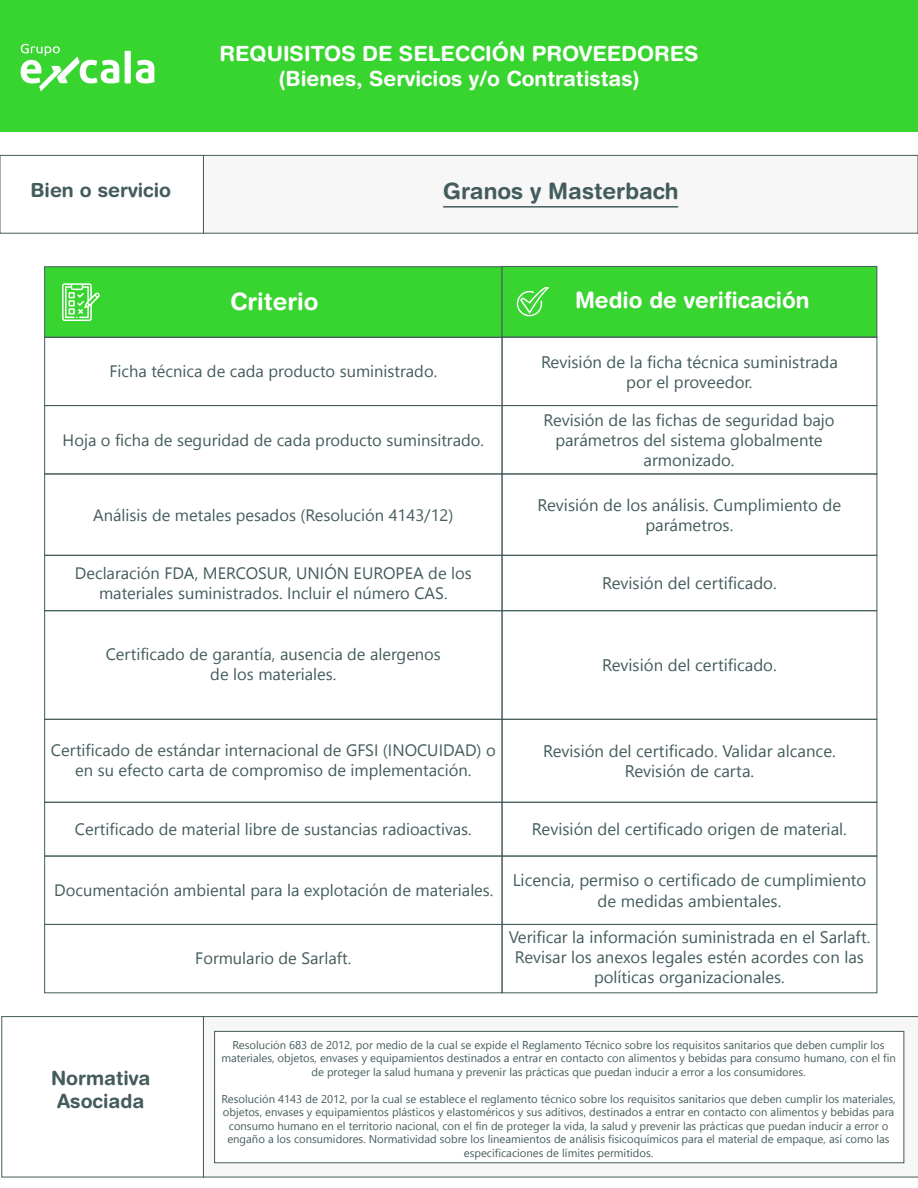
<style>
.page{position:relative;width:918px;height:1188px;background:#fff}
.page>*{position:absolute;margin:0;border:0;box-sizing:border-box;transform-origin:0 0}
.t1{font:700 24px "Helvetica Rounded LT Std";color:#fff}
.t2{font:700 22.5px "Helvetica Rounded LT Std";color:#fff}
.t3{font:700 22.5px "Helvetica Rounded LT Std";color:#445c5c}
.t4{font:700 21px/25.2px "Helvetica Rounded LT Std";color:#fff;text-align:center}
.t5{font:700 19.5px/23.4px "Helvetica Rounded LT Std";color:#445c5c;text-align:center}
.t6{font:16.8px/20.1px "Nirmala UI";color:#445c5c;text-align:center}
.t7{font:16.65px/20px "Nirmala UI";color:#445c5c;text-align:center}
.t8{font:16.5px/19.8px "Nirmala UI";color:#445c5c;text-align:center}
.t9{font:11.25px/13.5px "Nirmala UI";color:#445c5c;text-align:center}
</style>
<div class="page">
<div style="left:0;top:0;width:918px;height:132px;background:#38d430"></div>
<svg style="left:125px;top:51px;width:29px;height:32px"></svg>
<svg style="left:21px;top:44px;width:98px;height:47px"></svg>
<div style="left:44px;top:266px;width:458px;height:72px;background:#38d430;border:1px solid #445c5c"></div>
<div style="left:502px;top:266px;width:375px;height:72px;background:#38d430;border:1px solid #445c5c"></div>
<div style="left:44px;top:337px;width:458px;height:69px;border:1px solid #445c5c"></div>
<div style="left:502px;top:337px;width:375px;height:69px;border:1px solid #445c5c"></div>
<div style="left:44px;top:405px;width:458px;height:69px;border:1px solid #445c5c"></div>
<div style="left:502px;top:405px;width:375px;height:69px;border:1px solid #445c5c"></div>
<div style="left:44px;top:474px;width:458px;height:82px;border:1px solid #445c5c"></div>
<div style="left:502px;top:474px;width:375px;height:82px;border:1px solid #445c5c"></div>
<div style="left:44px;top:555px;width:458px;height:56px;border:1px solid #445c5c"></div>
<div style="left:502px;top:555px;width:375px;height:56px;border:1px solid #445c5c"></div>
<div style="left:44px;top:610px;width:458px;height:110px;border:1px solid #445c5c"></div>
<div style="left:502px;top:610px;width:375px;height:110px;border:1px solid #445c5c"></div>
<div style="left:44px;top:719px;width:458px;height:84px;border:1px solid #445c5c"></div>
<div style="left:502px;top:719px;width:375px;height:84px;border:1px solid #445c5c"></div>
<div style="left:44px;top:802px;width:458px;height:54px;border:1px solid #445c5c"></div>
<div style="left:502px;top:802px;width:375px;height:54px;border:1px solid #445c5c"></div>
<div style="left:44px;top:856px;width:458px;height:69px;border:1px solid #445c5c"></div>
<div style="left:502px;top:856px;width:375px;height:69px;border:1px solid #445c5c"></div>
<div style="left:44px;top:924px;width:458px;height:69px;border:1px solid #445c5c"></div>
<div style="left:502px;top:924px;width:375px;height:69px;border:1px solid #445c5c"></div>
<div style="left:0;top:155px;width:204px;height:79px;border:1px solid #445c5c"></div>
<div style="left:203px;top:155px;width:715px;height:78px;background:#f7f7f7"></div>
<div style="left:203px;top:155px;width:715px;height:79px;border:1px solid #445c5c"></div>
<div style="left:1px;top:1016px;width:203px;height:161px;border:1px solid #445c5c"></div>
<svg style="left:203px;top:1016px;width:715px;height:161px"></svg>
<svg style="left:62px;top:283px;width:38px;height:38px"></svg>
<svg style="left:516px;top:287px;width:33px;height:29px"></svg>
<hr style="left:444px;top:206px;width:234px;height:2px;background:#445c5c">
<div style="left:214px;top:1031px;width:690px;height:132px;background:#fff;border:1px solid #445c5c"></div>
<h3 class="t4" style="left:220px;top:40px;width:481px">REQUISITOS DE SELECCIÓN PROVEEDORES (Bienes, Servicios y/o Contratistas)</h3>
<h3 class="t5" style="left:31px;top:178px;width:142px">Bien o servicio</h3>
<h2 class="t3" style="left:443px;top:178px;width:237px">Granos y Masterbach</h2>
<h1 class="t1" style="left:230px;top:287px;width:90px">Criterio</h1>
<h2 class="t2" style="left:575px;top:286px;width:236px">Medio de verificación</h2>
<h3 class="t8" style="left:109px;top:361px;width:329px">Ficha técnica de cada producto suministrado.</h3>
<h3 class="t6" style="left:541px;top:350px;width:298px">Revisión de la ficha técnica suministrada por el proveedor.</h3>
<h3 class="t8" style="left:63px;top:430px;width:423px">Hoja o ficha de seguridad de cada producto suminsitrado.</h3>
<h3 class="t7" style="left:544px;top:409px;width:293px">Revisión de las fichas de seguridad bajo parámetros del sistema globalmente armonizado.</h3>
<h3 class="t8" style="left:93px;top:504px;width:362px">Análisis de metales pesados (Resolución 4143/12)</h3>
<h3 class="t6" style="left:538px;top:494px;width:305px">Revisión de los análisis. Cumplimiento de parámetros.</h3>
<h3 class="t8" style="left:75px;top:562px;width:398px">Declaración FDA, MERCOSUR, UNIÓN EUROPEA de los materiales suministrados. Incluir el número CAS.</h3>
<h3 class="t6" style="left:602px;top:572px;width:176px">Revisión del certificado.</h3>
<h3 class="t8" style="left:106px;top:644px;width:337px">Certificado de garantía, ausencia de alergenos de los materiales.</h3>
<h3 class="t6" style="left:602px;top:654px;width:176px">Revisión del certificado.</h3>
<h3 class="t8" style="left:51px;top:739px;width:446px">Certificado de estándar internacional de GFSI (INOCUIDAD) o en su efecto carta de compromiso de implementación.</h3>
<h3 class="t6" style="left:543px;top:740px;width:294px">Revisión del certificado. Validar alcance.<br>Revisión de carta.</h3>
<h3 class="t8" style="left:75px;top:818px;width:398px">Certificado de material libre de sustancias radioactivas.</h3>
<h3 class="t6" style="left:532px;top:818px;width:316px">Revisión del certificado origen de material.</h3>
<h3 class="t8" style="left:54px;top:879px;width:441px">Documentación ambiental para la explotación de materiales.</h3>
<h3 class="t6" style="left:513px;top:869px;width:355px">Licencia, permiso o certificado de cumplimiento de medidas ambientales.</h3>
<h3 class="t5" style="left:51px;top:1066px;width:101px">Normativa<br>Asociada</h3>
<h3 class="t8" style="left:195px;top:947px;width:158px">Formulario de Sarlaft.</h3>
<h3 class="t7" style="left:509px;top:926px;width:363px">Verificar la información suministrada en el Sarlaft.<br>Revisar los anexos legales estén acordes con las políticas organizacionales.</h3>
<p class="t9" style="left:221px;top:1037px;width:676px">Resolución 683 de 2012, por medio de la cual se expide el Reglamento Técnico sobre los requisitos sanitarios que deben cumplir los materiales, objetos, envases y equipamientos destinados a entrar en contacto con alimentos y bebidas para consumo humano, con el fin de proteger la salud humana y prevenir las prácticas que puedan inducir a error a los consumidores.</p>
<p class="t9" style="left:221px;top:1091px;width:676px">Resolución 4143 de 2012, por la cual se establece el reglamento técnico sobre los requisitos sanitarios que deben cumplir los materiales, objetos, envases y equipamientos plásticos y elastoméricos y sus aditivos, destinados a entrar en contacto con alimentos y bebidas para consumo humano en el territorio nacional, con el fin de proteger la vida, la salud y prevenir las prácticas que puedan inducir a error o engaño a los consumidores. Normatividad sobre los lineamientos de análisis fisicoquímicos para el material de empaque, así como las especificaciones de límites permitidos.</p>
</div>
